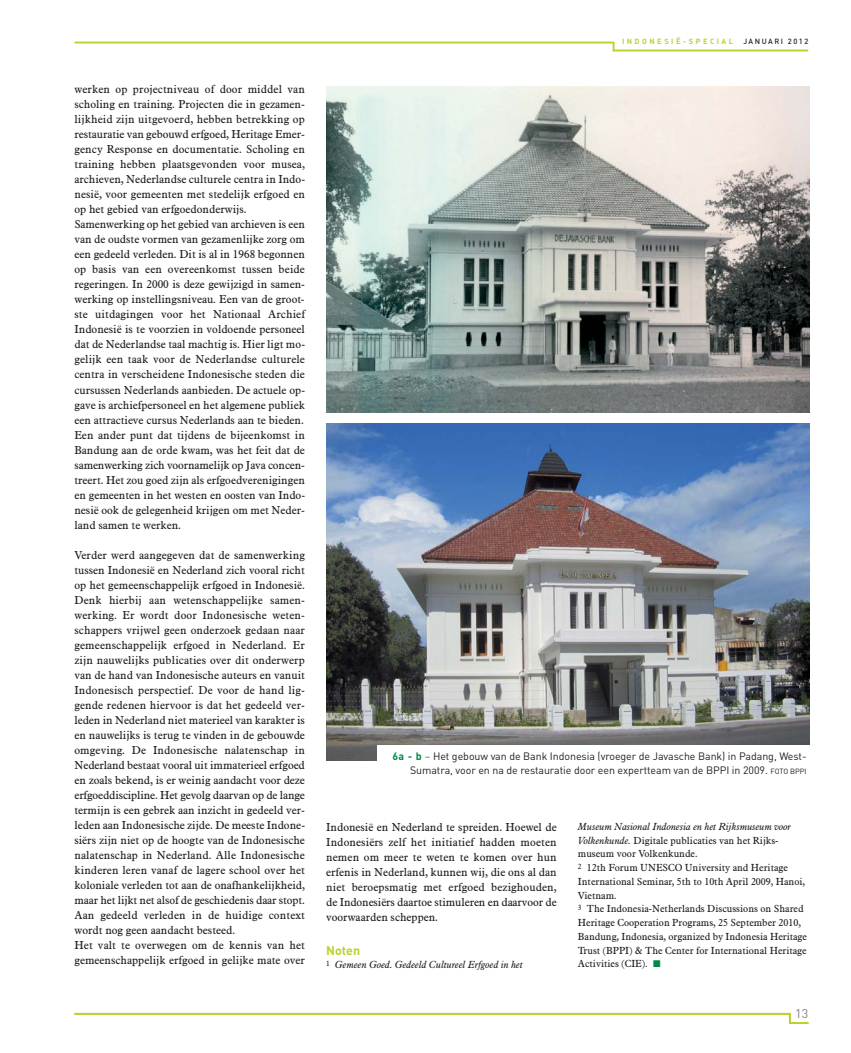
<style>
.page{position:relative;width:851px;height:1053px;background:#fff}
.page>*{position:absolute;margin:0;border:0;box-sizing:border-box;transform-origin:0 0}
.t1{font:700 12.5px "DIN";color:#bed031}
.t2{font:12.5px "DIN";color:#808285}
.t3{font:11.25px/15px "Aldine 721 BT";color:#231f20}
.t4{font:10.62px/13.8px "DIN";letter-spacing:-.005em;color:#231f20;text-align:right}
.t5{font:10px/13.8px "Aldine 721 BT";color:#231f20}
.t6{font:italic 10px "Aldine 721 BT";color:#231f20}
.t7{font:700 7.5px "DIN";letter-spacing:.335em;color:#bed031}
.t8{font:500 7.5px "DIN";letter-spacing:.2em;color:#231f20}
.s1{font-weight:700;color:#008a48}
.s2{color:#008a48}
.s3{font-size:7.5px}
.s4{font-style:italic}
</style>
<div class="page">
<hr style="left:74px;top:1012px;width:715px;height:2px;background:#bed031">
<svg style="left:788px;top:1012px;width:3px;height:9px"></svg>
<hr style="left:788px;top:1021px;width:20px;height:2px;background:#bed031">
<img style="left:326px;top:86px;width:483px;height:327px">
<img style="left:326px;top:423px;width:483px;height:337px">
<div style="left:377px;top:745px;width:436px;height:47px;background:#fff"></div>
<hr style="left:612px;top:50px;width:196px;height:1px;background:#bed031">
<hr style="left:74px;top:42px;width:540px;height:1px;background:#bed031">
<svg style="left:612px;top:43px;width:2px;height:8px"></svg>
<p class="t3" style="left:74px;top:83px;width:232px">werken op projectniveau of door middel van scholing en training. Projecten die in gezamen&shy;lijkheid zijn uitgevoerd, hebben betrekking op restauratie van gebouwd erfgoed, Heritage Emer&shy;gency Response en documentatie. Scholing en training hebben plaatsgevonden voor musea, archieven, Nederlandse culturele centra in Indo&shy;nesië, voor gemeenten met stedelijk erfgoed en op het gebied van erfgoedonderwijs.<br>Samenwerking op het gebied van archieven is een van de oudste vormen van gezamenlijke zorg om een gedeeld verleden. Dit is al in 1968 begonnen op basis van een overeenkomst tussen beide regeringen. In 2000 is deze gewijzigd in samen&shy;werking op instellingsniveau. Een van de groot&shy;ste uitdagingen voor het Nationaal Archief Indonesië is te voorzien in voldoende personeel dat de Nederlandse taal machtig is. Hier ligt mo&shy;gelijk een taak voor de Nederlandse culturele centra in verscheidene Indonesische steden die cursussen Nederlands aanbieden. De actuele op&shy;gave is archiefpersoneel en het algemene publiek een attractieve cursus Nederlands aan te bieden.<br>Een ander punt dat tijdens de bijeenkomst in Bandung aan de orde kwam, was het feit dat de samenwerking zich voornamelijk op Java concen&shy;treert. Het zou goed zijn als erfgoedverenigingen en gemeenten in het westen en oosten van Indo&shy;nesië ook de gelegenheid krijgen om met Neder&shy;land samen te werken.</p>
<p class="t3" style="left:74px;top:548px;width:232px">Verder werd aangegeven dat de samenwerking tussen Indonesië en Nederland zich vooral richt op het gemeenschappelijk erfgoed in Indonesië.<br>Denk hierbij aan wetenschappelijke samen - werking. Er wordt door Indonesische weten&shy;schappers vrijwel geen onderzoek gedaan naar gemeenschappelijk erfgoed in Nederland. Er zijn nauwelijks publicaties over dit onderwerp van de hand van Indonesische auteurs en vanuit Indonesisch perspectief. De voor de hand lig&shy;gende redenen hiervoor is dat het gedeeld ver - leden in Nederland niet materieel van karakter is en nauwelijks is terug te vinden in de gebouwde omgeving. De Indonesische nalatenschap in Nederland bestaat vooral uit immaterieel erfgoed en zoals bekend, is er weinig aandacht voor deze erfgoeddiscipline. Het gevolg daarvan op de lange termijn is een gebrek aan inzicht in gedeeld ver&shy;leden aan Indonesische zijde. De meeste Indone&shy;siërs zijn niet op de hoogte van de Indonesische nalatenschap in Nederland. Alle Indonesische kinderen leren vanaf de lagere school over het koloniale verleden tot aan de onafhankelijkheid, maar het lijkt net alsof de geschiedenis daar stopt.<br>Aan gedeeld verleden in de huidige context wordt nog geen aandacht besteed.<br>Het valt te overwegen om de kennis van het gemeenschappelijk erfgoed in gelijke mate over</p>
<p class="t7" style="left:622px;top:39px;width:113px">INDONESIË-SPECIAL</p>
<p class="t8" style="left:743px;top:39px;width:66px">JANUARI 2012</p>
<p class="t4" style="left:392px;top:750px;width:416px"><span class="s1">6a - b</span> <span class="s2">–</span> Het gebouw van de Bank Indonesia (vroeger de Javasche Bank) in Padang, West-<br>Sumatra, voor en na de restauratie door een expertteam van de BPPI in 2009. <span class="s3">FOTO BPPI</span></p>
<p class="t3" style="left:326px;top:820px;width:232px;text-align:justify">Indonesië en Nederland te spreiden. Hoewel de Indonesiërs zelf het initiatief hadden moeten nemen om meer te weten te komen over hun erfenis in Nederland, kunnen wij, die ons al dan niet beroepsmatig met erfgoed bezighouden, de Indonesiërs daartoe stimuleren en daarvoor de voorwaarden scheppen.</p>
<p class="t1" style="left:326px;top:945px;width:36px">Noten</p>
<p class="t6" style="left:326px;top:961px;width:198px"><sup>1</sup> Gemeen Goed. Gedeeld Cultureel Erfgoed in het</p>
<p class="t5" style="left:578px;top:820px;width:230px"><span class="s4">Museum Nasional Indonesia en het Rijksmuseum voor Volkenkunde.</span> Digitale publicaties van het Rijks - museum voor Volkenkunde.<br><sup>2</sup> 12th Forum UNESCO University and Heritage International Seminar, 5th to 10th April 2009, Hanoi, Vietnam.<br><sup>3</sup> The Indonesia-Netherlands Discussions on Shared Heritage Cooperation Programs, 25 September 2010, Bandung, Indonesia, organized by Indonesia Heritage Trust (BPPI) &amp; The Center for International Heritage Activities (CIE).</p>
<p class="t2" style="left:795px;top:1009px;width:15px">13</p>
</div>
